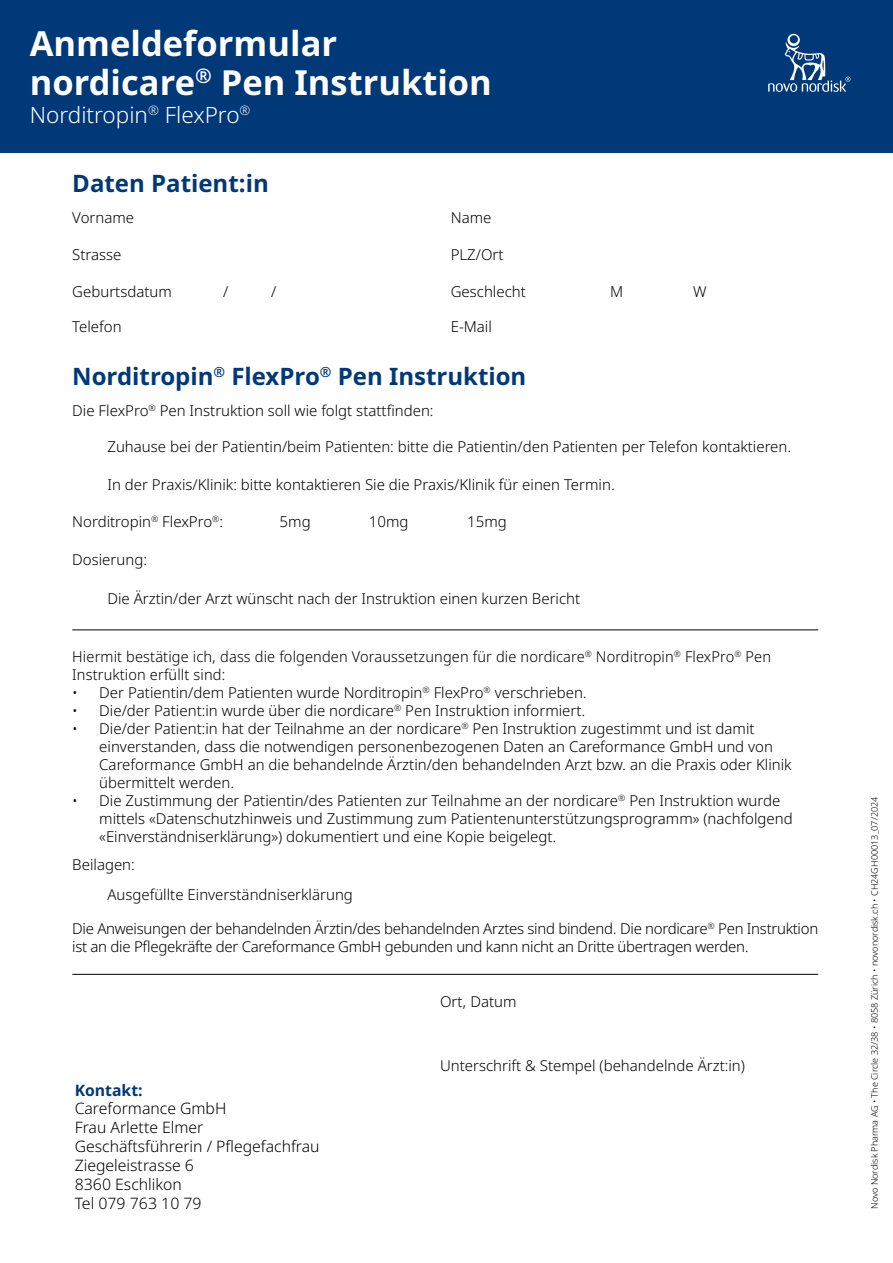
<style>
.page{position:relative;width:893px;height:1263px;background:#fff}
.page>*{position:absolute;margin:0;border:0;box-sizing:border-box;transform-origin:0 0}
.t1{font:700 34.5px/39px "Apis";color:#fff}
.t2{font:700 24px "Apis";color:#003878}
.t3{font:300 22.5px "Apis";color:#fff}
.t4{font:300 15.75px/18.9px "Apis";color:#000}
.t5{font:700 15.75px "Apis";color:#003878}
.t6{font:300 15px/18px "Apis";color:#000}
.t7{font:300 15px/18px "Apis";letter-spacing:-.02em;color:#000}
.t8{font:300 9px "Apis";color:#000}
</style>
<div class="page">
<div style="left:0;top:0;width:893px;height:153px;background:#003878"></div>
<svg style="left:768px;top:34px;width:82px;height:58px"></svg>
<hr style="left:72px;top:630px;width:746px;height:1px;background:#000">
<hr style="left:72px;top:974px;width:746px;height:1px;background:#000">
<h1 class="t1" style="left:30px;top:24px;width:464px">Anmeldeformular nordicare<sup>®</sup> Pen Instruktion</h1>
<h3 class="t3" style="left:30px;top:99px;width:222px">Norditropin<sup>®</sup> FlexPro<sup>®</sup></h3>
<h2 class="t2" style="left:72px;top:166px;width:198px">Daten Patient:in</h2>
<p class="t6" style="left:72px;top:209px;width:63px">Vorname</p>
<p class="t6" style="left:72px;top:246px;width:51px">Strasse</p>
<p class="t6" style="left:72px;top:282px;width:101px">Geburtsdatum</p>
<p class="t6" style="left:223px;top:282px;width:7px">/</p>
<p class="t6" style="left:271px;top:282px;width:7px">/</p>
<p class="t6" style="left:72px;top:318px;width:51px">Telefon</p>
<p class="t6" style="left:451px;top:209px;width:42px">Name</p>
<p class="t6" style="left:451px;top:246px;width:54px">PLZ/Ort</p>
<p class="t6" style="left:451px;top:282px;width:77px">Geschlecht</p>
<p class="t6" style="left:610px;top:282px;width:15px">M</p>
<p class="t6" style="left:693px;top:282px;width:15px">W</p>
<p class="t6" style="left:451px;top:318px;width:43px">E-Mail</p>
<h2 class="t2" style="left:72px;top:359px;width:456px">Norditropin<sup>®</sup> FlexPro<sup>®</sup> Pen Instruktion</h2>
<p class="t6" style="left:72px;top:402px;width:363px">Die FlexPro<sup>®</sup> Pen Instruktion soll wie folgt stattfinden:</p>
<p class="t6" style="left:107px;top:438px;width:686px">Zuhause bei der Patientin/beim Patienten: bitte die Patientin/den Patienten per Telefon kontaktieren.</p>
<p class="t6" style="left:107px;top:476px;width:509px">In der Praxis/Klinik: bitte kontaktieren Sie die Praxis/Klinik für einen Termin.</p>
<p class="t6" style="left:72px;top:513px;width:152px">Norditropin<sup>®</sup> FlexPro<sup>®</sup>:</p>
<p class="t6" style="left:72px;top:551px;width:76px">Dosierung:</p>
<p class="t6" style="left:280px;top:513px;width:33px">5mg</p>
<p class="t6" style="left:369px;top:513px;width:41px">10mg</p>
<p class="t6" style="left:467px;top:513px;width:41px">15mg</p>
<p class="t6" style="left:107px;top:590px;width:474px">Die Ärztin/der Arzt wünscht nach der Instruktion einen kurzen Bericht</p>
<p class="t6" style="left:72px;top:648px;width:700px">Hiermit bestätige ich, dass die folgenden Voraussetzungen für die nordicare<sup>®</sup> Norditropin<sup>®</sup> FlexPro<sup>®</sup> Pen<br>Instruktion erfüllt sind:</p>
<p class="t6" style="left:72px;top:684px;width:516px">• Der Patientin/dem Patienten wurde Norditropin<sup>®</sup> FlexPro<sup>®</sup> verschrieben.</p>
<p class="t6" style="left:72px;top:702px;width:515px">• Die/der Patient:in wurde über die nordicare<sup>®</sup> Pen Instruktion informiert.</p>
<p class="t6" style="left:99px;top:720px;width:694px;text-indent:-27px">• Die/der Patient:in hat der Teilnahme an der nordicare<sup>®</sup> Pen Instruktion zugestimmt und ist damit einverstanden, dass die notwendigen personenbezogenen Daten an Careformance GmbH und von Careformance GmbH an die behandelnde Ärztin/den behandelnden Arzt bzw. an die Praxis oder Klinik übermittelt werden.</p>
<p class="t6" style="left:99px;top:792px;width:695px;text-indent:-27px">• Die Zustimmung der Patientin/des Patienten zur Teilnahme an der nordicare<sup>®</sup> Pen Instruktion wurde mittels «Datenschutzhinweis und Zustimmung zum Patientenunterstützungsprogramm» (nachfolgend «Einverständniserklärung») dokumentiert und eine Kopie beigelegt.</p>
<p class="t6" style="left:72px;top:856px;width:64px">Beilagen:</p>
<p class="t6" style="left:107px;top:886px;width:247px">Ausgefüllte Einverständniserklärung</p>
<p class="t7" style="left:72px;top:920px;width:747px">Die Anweisungen der behandelnden Ärztin/des behandelnden Arztes sind bindend. Die nordicare<sup>®</sup> Pen Instruktion ist an die Pflegekräfte der Careformance GmbH gebunden und kann nicht an Dritte übertragen werden.</p>
<p class="t6" style="left:440px;top:992px;width:78px">Ort, Datum</p>
<p class="t5" style="left:75px;top:1079px;width:69px">Kontakt:</p>
<p class="t4" style="left:75px;top:1100px;width:246px">Careformance GmbH<br>Frau Arlette Elmer<br>Geschäftsführerin / Pflegefachfrau<br>Ziegeleistrasse 6<br>8360 Eschlikon<br>Tel 079 763 10 79</p>
<p class="t6" style="left:440px;top:1057px;width:306px">Unterschrift &amp; Stempel (behandelnde Ärzt:in)</p>
<p class="t8" style="left:868px;top:1209px;width:414px;rotate:-90deg">Novo Nordisk Pharma AG • The Circle 32/38 • 8058 Zürich • novonordisk.ch • CH24GH00013_07/2024</p>
</div>
